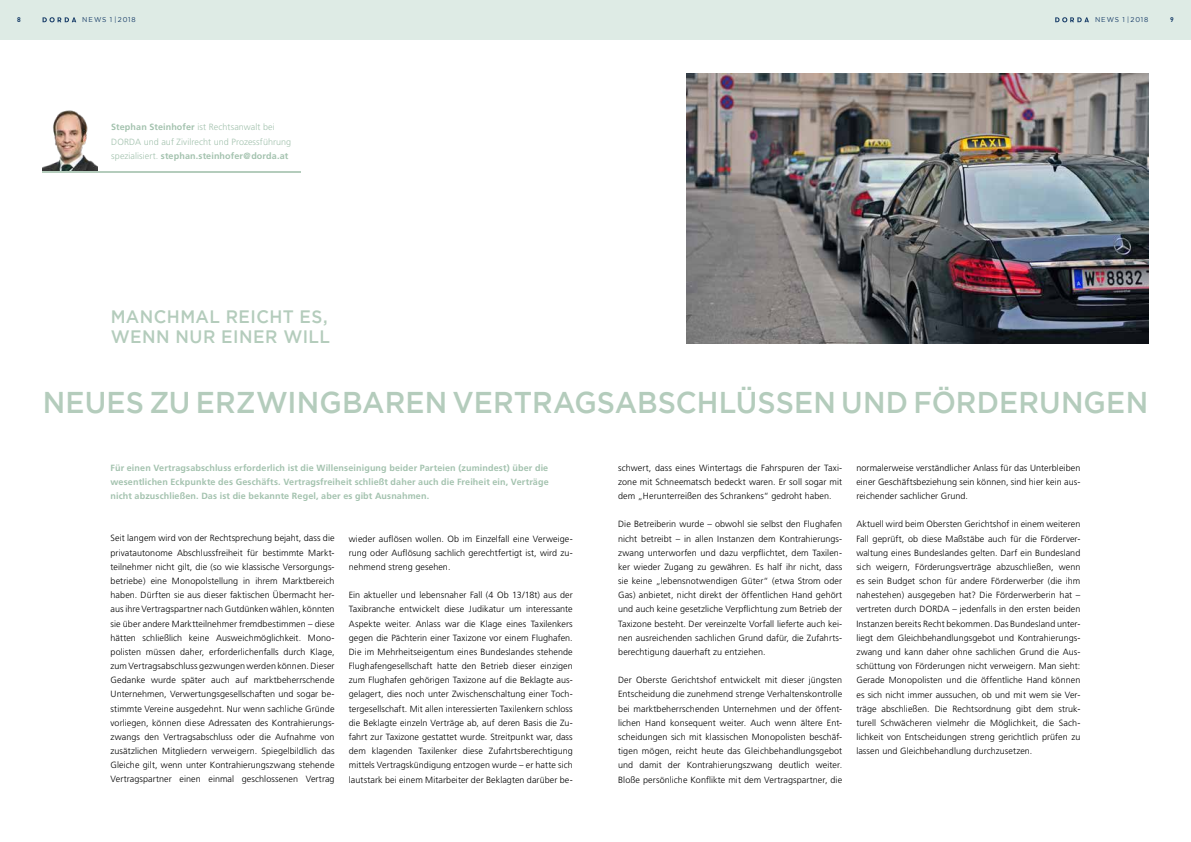
<style>
.page{position:relative;width:1191px;height:842px;background:#fff}
.page>*{position:absolute;margin:0;border:0;box-sizing:border-box;transform-origin:0 0}
.t1{font:500 30px "Gotham";letter-spacing:.005em;color:#b4ccbc;scale:.95 1}
.t2{font:500 18px/20px "Gotham";letter-spacing:.03em;color:#b4ccbc;scale:.95 1}
.t3{font:300 9px/14.2px "Frutiger";letter-spacing:.01em;color:#000;text-align:justify}
.t4{font:700 9px/14.2px "Frutiger";letter-spacing:.015em;color:#a3c2ae;text-align:justify}
.t5{font:300 9px/14.2px "Frutiger";letter-spacing:.005em;color:#a3c2ae}
.t6{font:7px "Gotham";letter-spacing:.135em;color:#173c68;scale:.95 1}
.t7{font:700 6.8px "Bechtle DIN";color:#173c68}
.s1{font-weight:700}
</style>
<div class="page">
<div style="left:0;top:0;width:1191px;height:40px;background:#deebe5"></div>
<svg style="left:43px;top:17px;width:33px;height:5px"></svg>
<svg style="left:1055px;top:17px;width:34px;height:5px"></svg>
<img style="left:686px;top:74px;width:462px;height:269px">
<img style="left:43px;top:110px;width:55px;height:61px">
<hr style="left:43px;top:171px;width:257px;height:2px;background:#b4ccbc">
<p class="t7" style="left:17px;top:14px;width:5px">8</p>
<p class="t6" style="left:82px;top:16px;width:58px">NEWS 1 |2018</p>
<p class="t6" style="left:1095px;top:16px;width:58px">NEWS 1 |2018</p>
<p class="t7" style="left:1170px;top:14px;width:5px">9</p>
<p class="t5" style="left:111px;top:120px;width:181px"><span class="s1">Stephan Steinhofer</span> ist Rechtsanwalt bei<br>DORDA und auf Zivilrecht und Prozessführung spezialisiert. <span class="s1">stephan.steinhofer@dorda.at</span></p>
<h2 class="t2" style="left:111px;top:306px;width:232px">MANCHMAL REICHT ES,<br>WENN NUR EINER WILL</h2>
<h1 class="t1" style="left:43px;top:385px;width:1165px">NEUES ZU ERZWINGBAREN VERTRAGSABSCHLÜSSEN UND FÖRDERUNGEN</h1>
<p class="t4" style="left:111px;top:460px;width:439px">Für einen Vertragsabschluss erforderlich ist die Willenseinigung beider Parteien (zumindest) über die wesentlichen Eckpunkte des Geschäfts. Vertragsfreiheit schließt daher auch die Freiheit ein, Verträge nicht abzuschließen. Das ist die bekannte Regel, aber es gibt Ausnahmen.</p>
<p class="t3" style="left:111px;top:531px;width:225px">Seit langem wird von der Rechtsprechung bejaht, dass die privatautonome Abschlussfreiheit für bestimmte Markt&shy;teilnehmer nicht gilt, die (so wie klassische Versorgungs&shy;betriebe) eine Monopolstellung in ihrem Marktbereich haben. Dürften sie aus dieser faktischen Übermacht her&shy;aus ihre Vertragspartner nach Gutdünken wählen, könnten sie über andere Marktteilnehmer fremdbestimmen – diese hätten schließlich keine Ausweichmöglichkeit. Mono&shy;polisten müssen daher, erforderlichenfalls durch Klage, zum Vertragsabschluss gezwungen werden können. Dieser Gedanke wurde später auch auf marktbeherrschende Unternehmen, Verwertungsgesellschaften und sogar be&shy;stimmte Vereine ausgedehnt. Nur wenn sachliche Gründe vorliegen, können diese Adressaten des Kontrahierungs&shy;zwangs den Vertragsabschluss oder die Aufnahme von zusätzlichen Mitgliedern verweigern. Spiegelbildlich das Gleiche gilt, wenn unter Kontrahierungszwang stehende Vertragspartner einen einmal geschlossenen Vertrag</p>
<p class="t3" style="left:349px;top:531px;width:225px">wieder auflösen wollen. Ob im Einzelfall eine Verweige&shy;rung oder Auflösung sachlich gerechtfertigt ist, wird zu&shy;nehmend streng gesehen.</p>
<p class="t3" style="left:349px;top:588px;width:225px">Ein aktueller und lebensnaher Fall (4 Ob 13/18t) aus der Taxibranche entwickelt diese Judikatur um interessante Aspekte weiter. Anlass war die Klage eines Taxilenkers gegen die Pächterin einer Taxizone vor einem Flughafen.<br>Die im Mehrheitseigentum eines Bundeslandes stehende Flughafengesellschaft hatte den Betrieb dieser einzigen zum Flughafen gehörigen Taxizone auf die Beklagte aus&shy;gelagert, dies noch unter Zwischenschaltung einer Toch&shy;tergesellschaft. Mit allen interessierten Taxilenkern schloss die Beklagte einzeln Verträge ab, auf deren Basis die Zu&shy;fahrt zur Taxizone gestattet wurde. Streitpunkt war, dass dem klagenden Taxilenker diese Zufahrtsberechtigung mittels Vertragskündigung entzogen wurde – er hatte sich lautstark bei einem Mitarbeiter der Beklagten darüber be-</p>
<p class="t3" style="left:618px;top:460px;width:225px">schwert, dass eines Wintertags die Fahrspuren der Taxi&shy;zone mit Schneematsch bedeckt waren. Er soll sogar mit dem „Herunterreißen des Schrankens“ gedroht haben.</p>
<p class="t3" style="left:618px;top:517px;width:225px">Die Betreiberin wurde – obwohl sie selbst den Flughafen nicht betreibt – in allen Instanzen dem Kontrahierungs&shy;zwang unterworfen und dazu verpflichtet, dem Taxilen&shy;ker wieder Zugang zu gewähren. Es half ihr nicht, dass sie keine „lebensnotwendigen Güter“ (etwa Strom oder Gas) anbietet, nicht direkt der öffentlichen Hand gehört und auch keine gesetzliche Verpflichtung zum Betrieb der Taxizone besteht. Der vereinzelte Vorfall lieferte auch kei&shy;nen ausreichenden sachlichen Grund dafür, die Zufahrts&shy;berechtigung dauerhaft zu entziehen.</p>
<p class="t3" style="left:618px;top:673px;width:225px">Der Oberste Gerichtshof entwickelt mit dieser jüngsten Entscheidung die zunehmend strenge Verhaltenskontrolle bei marktbeherrschenden Unternehmen und der öffent&shy;lichen Hand konsequent weiter. Auch wenn ältere Ent&shy;scheidungen sich mit klassischen Monopolisten beschäf&shy;tigen mögen, reicht heute das Gleichbehandlungsgebot und damit der Kontrahierungszwang deutlich weiter.<br>Bloße persönliche Konflikte mit dem Vertragspartner, die</p>
<p class="t3" style="left:856px;top:460px;width:225px">normalerweise verständlicher Anlass für das Unterbleiben einer Geschäftsbeziehung sein können, sind hier kein aus&shy;reichender sachlicher Grund.</p>
<p class="t3" style="left:856px;top:517px;width:225px">Aktuell wird beim Obersten Gerichtshof in einem weiteren Fall geprüft, ob diese Maßstäbe auch für die Förderver&shy;waltung eines Bundeslandes gelten. Darf ein Bundesland sich weigern, Förderungsverträge abzuschließen, wenn es sein Budget schon für andere Förderwerber (die ihm nahestehen) ausgegeben hat? Die Förderwerberin hat – vertreten durch DORDA – jedenfalls in den ersten beiden Instanzen bereits Recht bekommen. Das Bundesland unter&shy;liegt dem Gleichbehandlungsgebot und Kontrahierungs&shy;zwang und kann daher ohne sachlichen Grund die Aus&shy;schüttung von Förderungen nicht verweigern. Man sieht:<br>Gerade Monopolisten und die öffentliche Hand können es sich nicht immer aussuchen, ob und mit wem sie Ver&shy;träge abschließen. Die Rechtsordnung gibt dem struk&shy;turell Schwächeren vielmehr die Möglichkeit, die Sach&shy;lichkeit von Entscheidungen streng gerichtlich prüfen zu lassen und Gleichbehandlung durchzusetzen.</p>
</div>
